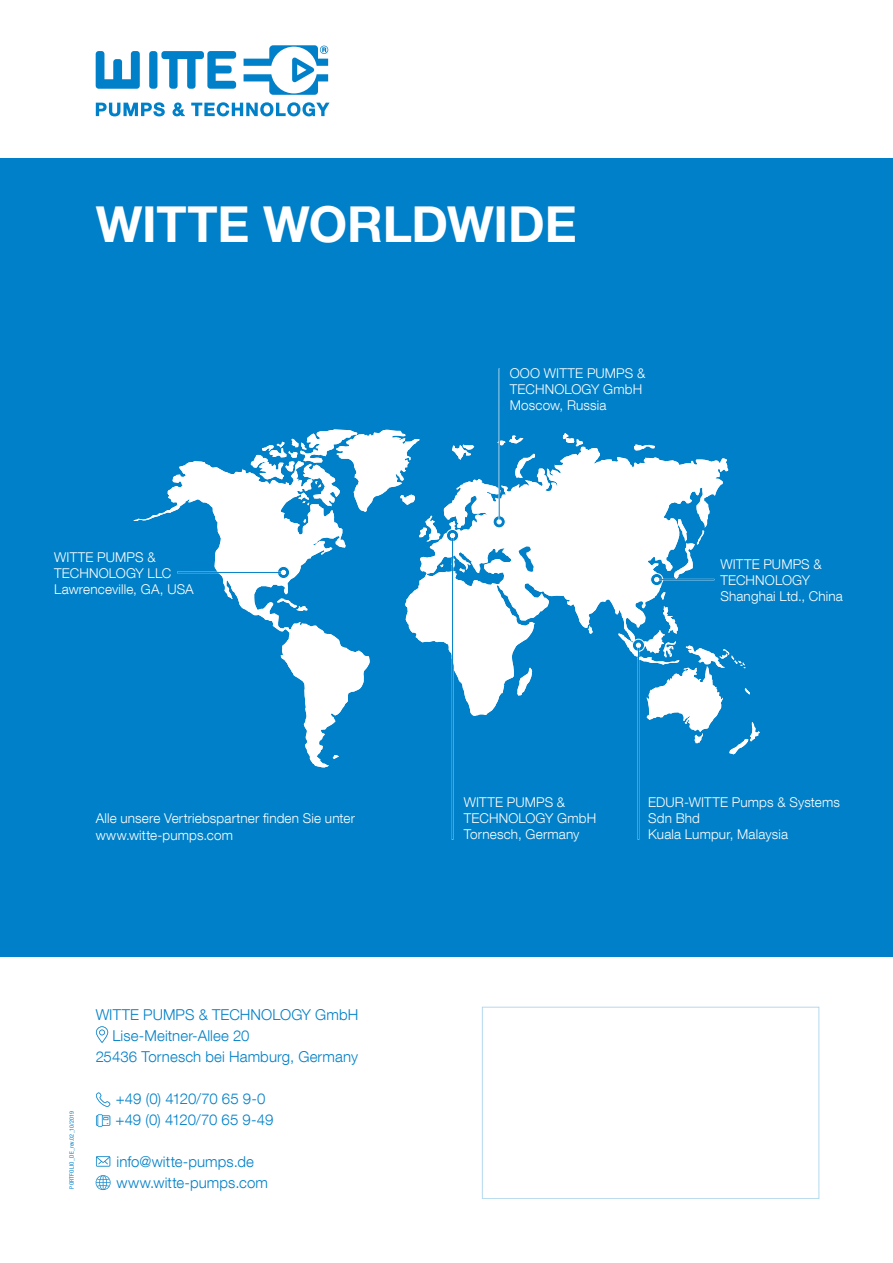
<style>
.page{position:relative;width:893px;height:1263px;background:#fff}
.page>*{position:absolute;margin:0;border:0;box-sizing:border-box;transform-origin:0 0}
.t1{font:700 49.5px "Helvetica Neue LT Com";letter-spacing:-.005em;color:#fff}
.t2{font:300 15px/21px "Helvetica Neue LT Com";letter-spacing:.005em;color:#0080c8}
.t3{font:300 13.5px/16.2px "Helvetica Neue LT Com";letter-spacing:.01em;color:#fff}
.t4{font:condensed 6px "Helvetica Neue LT Com";letter-spacing:.03em;color:#0080c8}
</style>
<div class="page">
<svg style="left:96px;top:1026px;width:12px;height:17px"></svg>
<svg style="left:96px;top:1156px;width:14px;height:10px"></svg>
<svg style="left:95px;top:1175px;width:16px;height:15px"></svg>
<svg style="left:96px;top:1092px;width:14px;height:15px"></svg>
<svg style="left:96px;top:1114px;width:14px;height:13px"></svg>
<div style="left:0;top:158px;width:893px;height:798px;background:#0080c8"></div>
<svg style="left:96px;top:102px;width:69px;height:14px"></svg>
<svg style="left:173px;top:102px;width:12px;height:14px"></svg>
<svg style="left:191px;top:102px;width:139px;height:14px"></svg>
<svg style="left:244px;top:45px;width:84px;height:50px"></svg>
<svg style="left:96px;top:51px;width:44px;height:38px"></svg>
<div style="left:149px;top:51px;width:8px;height:38px;background:#0080c8;border-radius:3px"></div>
<svg style="left:161px;top:51px;width:75px;height:38px"></svg>
<svg style="left:405px;top:447px;width:323px;height:269px;fill:#fff"></svg>
<svg style="left:515px;top:454px;width:20px;height:24px"></svg>
<svg style="left:516px;top:668px;width:16px;height:27px"></svg>
<svg style="left:453px;top:558px;width:12px;height:14px"></svg>
<svg style="left:452px;top:444px;width:22px;height:16px"></svg>
<svg style="left:497px;top:435px;width:27px;height:10px"></svg>
<svg style="left:563px;top:433px;width:20px;height:13px"></svg>
<svg style="left:634px;top:445px;width:21px;height:5px"></svg>
<svg style="left:674px;top:519px;width:30px;height:60px"></svg>
<svg style="left:588px;top:625px;width:5px;height:9px"></svg>
<svg style="left:133px;top:461px;width:237px;height:307px"></svg>
<svg style="left:251px;top:429px;width:189px;height:112px"></svg>
<svg style="left:333px;top:755px;width:6px;height:4px"></svg>
<svg style="left:277px;top:598px;width:31px;height:13px"></svg>
<svg style="left:661px;top:592px;width:4px;height:8px"></svg>
<svg style="left:518px;top:546px;width:16px;height:26px"></svg>
<svg style="left:277px;top:566px;width:13px;height:13px"></svg>
<svg style="left:446px;top:529px;width:13px;height:13px"></svg>
<svg style="left:493px;top:515px;width:13px;height:13px"></svg>
<svg style="left:650px;top:573px;width:13px;height:13px"></svg>
<svg style="left:618px;top:606px;width:142px;height:148px"></svg>
<svg style="left:281px;top:570px;width:5px;height:5px"></svg>
<svg style="left:450px;top:533px;width:5px;height:5px"></svg>
<svg style="left:497px;top:519px;width:5px;height:5px"></svg>
<svg style="left:654px;top:577px;width:5px;height:5px"></svg>
<hr style="left:638px;top:645px;width:1px;height:195px;background:#fff">
<hr style="left:452px;top:536px;width:1px;height:304px;background:#fff">
<hr style="left:452px;top:538px;width:1px;height:301px;background:#0080c8">
<hr style="left:638px;top:648px;width:1px;height:191px;background:#0080c8">
<hr style="left:498px;top:368px;width:2px;height:155px;background:#fff">
<hr style="left:499px;top:368px;width:1px;height:151px;background:#0080c8">
<hr style="left:658px;top:579px;width:56px;height:1px;background:#fff">
<hr style="left:659px;top:579px;width:55px;height:1px;background:#0080c8">
<hr style="left:177px;top:572px;width:107px;height:1px;background:#fff">
<hr style="left:177px;top:572px;width:104px;height:1px;background:#0080c8">
<h1 class="t1" style="left:96px;top:194px;width:483px">WITTE WORLDWIDE</h1>
<p class="t3" style="left:510px;top:365px;width:137px">OOO WITTE PUMPS &amp;<br>TECHNOLOGY GmbH<br>Moscow, Russia</p>
<p class="t3" style="left:54px;top:548px;width:141px">WITTE PUMPS &amp;<br>TECHNOLOGY LLC<br>Lawrenceville, GA, USA</p>
<p class="t3" style="left:720px;top:556px;width:124px">WITTE PUMPS &amp;<br>TECHNOLOGY<br>Shanghai Ltd., China</p>
<p class="t3" style="left:96px;top:810px;width:261px">Alle unsere Vertriebspartner finden Sie unter www.witte-pumps.com</p>
<p class="t4" style="left:68px;top:1188px;width:79px;rotate:-90deg">PORTFOLIO_DE_rev.02_10/2019</p>
<p class="t2" style="left:96px;top:1003px;width:264px">WITTE PUMPS &amp; TECHNOLOGY GmbH</p>
<p class="t2" style="left:112px;top:1024px;width:139px">Lise-Meitner-Allee 20</p>
<p class="t2" style="left:96px;top:1045px;width:264px">25436 Tornesch bei Hamburg, Germany</p>
<p class="t2" style="left:116px;top:1087px;width:159px">+49 (0) 4120/70 65 9-0 +49 (0) 4120/70 65 9-49</p>
<p class="t2" style="left:117px;top:1150px;width:153px">info@witte-pumps.de www.witte-pumps.com</p>
<p class="t3" style="left:464px;top:793px;width:134px">WITTE PUMPS &amp;<br>TECHNOLOGY GmbH<br>Tornesch, Germany</p>
<p class="t3" style="left:648px;top:794px;width:193px">EDUR-WITTE Pumps &amp; Systems<br>Sdn Bhd<br>Kuala Lumpur, Malaysia</p>
</div>
